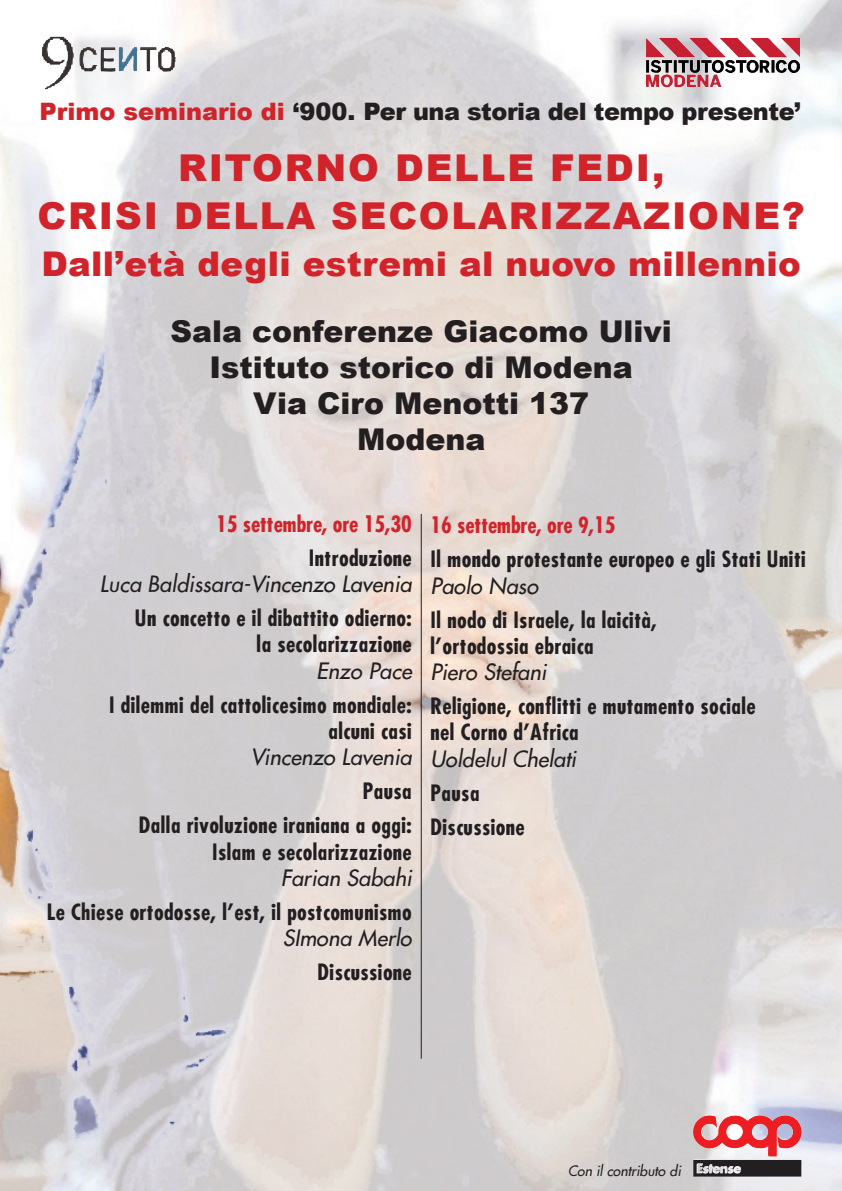
<style>
.page{position:relative;width:842px;height:1191px;background:#fff}
.page>*{position:absolute;margin:0;border:0;box-sizing:border-box;transform-origin:0 0}
.t1{font:900 37px/48px "Arial";letter-spacing:.05em;color:#d1232a;text-align:center}
.t2{font:900 34px "Arial";letter-spacing:.01em;color:#d1232a}
.t3{font:900 30px/36px "Arial";color:#231f20;text-align:center}
.t4{font:900 24px "Arial";letter-spacing:-.02em;color:#231f20}
.t5{font:700 condensed 21.9px/26.2px "Futura";letter-spacing:.02em;color:#231f20;text-align:right}
.t6{font:italic 21.9px "Futura 2";color:#231f20}
.t7{font:700 condensed 21.9px "Futura";color:#d1232a}
.t8{font:italic 14px "Futura 2";color:#231f20}
.s1{color:#d1232a}
</style>
<div class="page">
<img style="left:0;top:0;width:842px;height:1191px">
<img style="left:42px;top:36px;width:32px;height:53px">
<hr style="left:421px;top:514px;width:1px;height:544px;background:#231f20">
<img style="left:646px;top:38px;width:154px;height:37px">
<img style="left:691px;top:1113px;width:111px;height:63px">
<p class="t4" style="left:40px;top:94px;width:763px"><span class="s1">Primo seminario di</span> ‘900. Per una storia del tempo presente’</p>
<h1 class="t1" style="left:38px;top:142px;width:769px">RITORNO DELLE FEDI,<br>CRISI DELLA SECOLARIZZAZIONE?</h1>
<h2 class="t2" style="left:41px;top:239px;width:761px">Dall’età degli estremi al nuovo millennio</h2>
<h3 class="t3" style="left:170px;top:312px;width:503px">Sala conferenze Giacomo Ulivi<br>Istituto storico di Modena<br>Via Ciro Menotti 137<br>Modena</h3>
<p class="t7" style="left:216px;top:509px;width:197px">15 settembre, ore 15,30</p>
<p class="t5" style="left:309px;top:544px;width:104px">Introduzione</p>
<p class="t6" style="left:100px;top:569px;width:314px">Luca Baldissara-Vincenzo Lavenia</p>
<p class="t5" style="left:135px;top:605px;width:278px">Un concetto e il dibattito odierno: la secolarizzazione</p>
<p class="t6" style="left:316px;top:656px;width:97px">Enzo Pace</p>
<p class="t5" style="left:109px;top:691px;width:304px">I dilemmi del cattolicesimo mondiale: alcuni casi</p>
<p class="t6" style="left:250px;top:742px;width:163px">Vincenzo Lavenia</p>
<p class="t5" style="left:139px;top:774px;width:274px;line-height:34px">Pausa<br>Dalla rivoluzione iraniana a oggi:</p>
<p class="t5" style="left:212px;top:838px;width:201px">Islam e secolarizzazione</p>
<p class="t6" style="left:281px;top:863px;width:133px">Farian Sabahi</p>
<p class="t5" style="left:47px;top:898px;width:366px">Le Chiese ortodosse, l’est, il postcomunismo</p>
<p class="t6" style="left:283px;top:923px;width:130px">SImona Merlo</p>
<p class="t5" style="left:318px;top:958px;width:96px">Discussione</p>
<p class="t7" style="left:430px;top:511px;width:186px">16 settembre, ore 9,15</p>
<p class="t5" style="left:430px;top:546px;width:377px">Il mondo protestante europeo e gli Stati Uniti</p>
<p class="t6" style="left:430px;top:571px;width:109px">Paolo Naso</p>
<p class="t5" style="left:430px;top:606px;width:228px;text-align:left">Il nodo di Israele, la laicità, l’ortodossia ebraica</p>
<p class="t6" style="left:430px;top:657px;width:117px">Piero Stefani</p>
<p class="t5" style="left:430px;top:692px;width:326px;text-align:left">Religione, conflitti e mutamento sociale nel Corno d’Africa</p>
<p class="t6" style="left:430px;top:744px;width:147px">Uoldelul Chelati</p>
<p class="t5" style="left:430px;top:775px;width:96px;line-height:34px;text-align:left">Pausa<br>Discussione</p>
<p class="t8" style="left:568px;top:1161px;width:115px">Con il contributo di</p>
</div>
